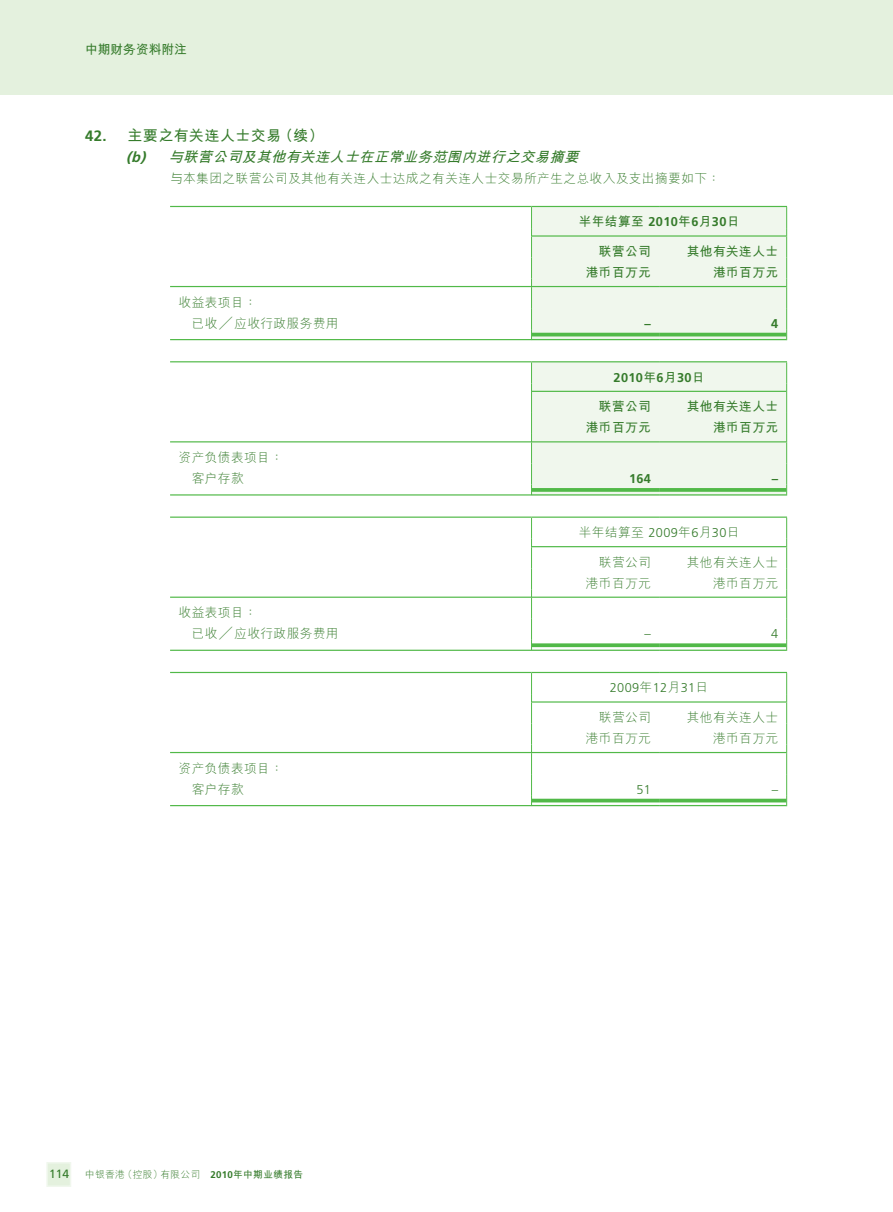
<style>
.page{position:relative;width:893px;height:1212px;background:#fff}
.page>*{position:absolute;margin:0;border:0;box-sizing:border-box;transform-origin:0 0}
.t1{font:700 15px "M Hei HKS";letter-spacing:.03em;color:#357b2b}
.t2{font:italic 700 14.25px "M Hei HKS";color:#357b2b}
.t3{font:300 12.75px/21px "M Hei HKS";letter-spacing:.03em;color:#357b2b}
.t4{font:700 12.75px "M Hei HKS";letter-spacing:.03em;color:#357b2b}
.t5{font:700 12.75px "Frutiger LT Std";letter-spacing:.03em;color:#357b2b}
.t6{font:300 12.75px "Frutiger LT Std";letter-spacing:.03em;color:#357b2b}
.t7{font:700 12.75px "M Hei HKS";color:#357b2b}
.t8{font:12px "Frutiger LT Std";color:#357b2b}
.t9{font:300 9.75px "M Hei HKS";letter-spacing:.03em;color:#357b2b}
.s1{font-family:"Frutiger LT Std"}
.s2{font-family:"Frutiger LT Std";font-weight:700}
.s3{font-weight:700}
.s4{font-family:"M Hei HKS"}
</style>
<div class="page">
<div style="left:0;top:0;width:893px;height:94px;background:#e4f1de"></div>
<div style="left:46px;top:1162px;width:25px;height:25px;background:#e4f1de;border:2px solid #f0f7ed"></div>
<hr style="left:170px;top:206px;width:361px;height:1px;background:#51b948">
<div style="left:531px;top:206px;width:256px;height:134px;background:#f0f7ed"></div>
<hr style="left:532px;top:235px;width:254px;height:2px;background:#51b948">
<hr style="left:170px;top:286px;width:361px;height:1px;background:#51b948">
<hr style="left:532px;top:286px;width:127px;height:1px;background:#51b948">
<hr style="left:659px;top:286px;width:127px;height:1px;background:#51b948">
<hr style="left:170px;top:339px;width:361px;height:1px;background:#51b948">
<hr style="left:532px;top:333px;width:127px;height:3px;background:#51b948">
<hr style="left:532px;top:339px;width:127px;height:1px;background:#51b948">
<hr style="left:659px;top:333px;width:127px;height:3px;background:#51b948">
<hr style="left:659px;top:339px;width:127px;height:1px;background:#51b948">
<hr style="left:170px;top:361px;width:361px;height:1px;background:#51b948">
<hr style="left:531px;top:361px;width:128px;height:1px;background:#51b948">
<hr style="left:659px;top:361px;width:128px;height:1px;background:#51b948">
<div style="left:531px;top:362px;width:256px;height:133px;background:#f0f7ed"></div>
<hr style="left:532px;top:391px;width:254px;height:1px;background:#51b948">
<hr style="left:170px;top:441px;width:361px;height:1px;background:#51b948">
<hr style="left:532px;top:441px;width:127px;height:1px;background:#51b948">
<hr style="left:659px;top:441px;width:127px;height:1px;background:#51b948">
<hr style="left:170px;top:494px;width:361px;height:1px;background:#51b948">
<svg style="left:532px;top:488px;width:127px;height:4px"></svg>
<hr style="left:532px;top:494px;width:127px;height:1px;background:#51b948">
<svg style="left:659px;top:488px;width:127px;height:4px"></svg>
<hr style="left:659px;top:494px;width:127px;height:1px;background:#51b948">
<hr style="left:170px;top:516px;width:361px;height:2px;background:#51b948">
<hr style="left:531px;top:516px;width:128px;height:2px;background:#51b948">
<hr style="left:659px;top:516px;width:128px;height:2px;background:#51b948">
<svg style="left:531px;top:518px;width:1px;height:133px"></svg>
<svg style="left:786px;top:518px;width:1px;height:133px"></svg>
<hr style="left:532px;top:546px;width:254px;height:1px;background:#51b948">
<hr style="left:170px;top:597px;width:361px;height:1px;background:#51b948">
<hr style="left:532px;top:597px;width:127px;height:1px;background:#51b948">
<hr style="left:659px;top:597px;width:127px;height:1px;background:#51b948">
<hr style="left:170px;top:650px;width:361px;height:1px;background:#51b948">
<svg style="left:532px;top:643px;width:127px;height:4px"></svg>
<hr style="left:532px;top:650px;width:127px;height:1px;background:#51b948">
<svg style="left:659px;top:643px;width:127px;height:4px"></svg>
<hr style="left:659px;top:650px;width:127px;height:1px;background:#51b948">
<hr style="left:170px;top:672px;width:361px;height:1px;background:#51b948">
<hr style="left:531px;top:672px;width:128px;height:1px;background:#51b948">
<hr style="left:659px;top:672px;width:128px;height:1px;background:#51b948">
<svg style="left:531px;top:673px;width:1px;height:133px"></svg>
<svg style="left:786px;top:673px;width:1px;height:133px"></svg>
<hr style="left:532px;top:701px;width:254px;height:2px;background:#51b948">
<hr style="left:170px;top:752px;width:361px;height:1px;background:#51b948">
<hr style="left:532px;top:752px;width:127px;height:1px;background:#51b948">
<hr style="left:659px;top:752px;width:127px;height:1px;background:#51b948">
<hr style="left:170px;top:805px;width:361px;height:1px;background:#51b948">
<hr style="left:532px;top:799px;width:127px;height:3px;background:#51b948">
<hr style="left:532px;top:805px;width:127px;height:1px;background:#51b948">
<hr style="left:659px;top:799px;width:127px;height:3px;background:#51b948">
<hr style="left:659px;top:805px;width:127px;height:1px;background:#51b948">
<p class="t7" style="left:85px;top:40px;width:103px">中期財務資料附註</p>
<p class="t1" style="left:85px;top:125px;width:240px"><span class="s1">42.</span> 主要之有關連人士交易（續）</p>
<p class="t2" style="left:126px;top:146px;width:459px"><span class="s1">(b)</span> 與聯營公司及其他有關連人士在正常業務範圍內進行之交易摘要</p>
<p class="t3" style="left:170px;top:168px;width:552px">與本集團之聯營公司及其他有關連人士達成之有關連人士交易所產生之總收入及支出摘要如下：</p>
<p class="t4" style="left:579px;top:212px;width:162px">半年結算至 <span class="s1">2010</span>年<span class="s1">6</span>月<span class="s1">30</span>日</p>
<p class="t4" style="left:599px;top:242px;width:54px">聯營公司</p>
<p class="t4" style="left:687px;top:242px;width:93px">其他有關連人士</p>
<p class="t4" style="left:586px;top:263px;width:67px">港幣百萬元</p>
<p class="t4" style="left:713px;top:263px;width:67px">港幣百萬元</p>
<p class="t3" style="left:192px;top:291px;width:149px;text-indent:-13px">收益表項目：<br>已收╱應收行政服務費用</p>
<p class="t5" style="left:645px;top:316px;width:8px">–</p>
<p class="t5" style="left:771px;top:316px;width:9px">4</p>
<p class="t3" style="left:192px;top:446px;width:93px;text-indent:-13px">資產負債表項目：客戶存款</p>
<p class="t3" style="left:192px;top:601px;width:149px;text-indent:-13px">收益表項目：<br>已收╱應收行政服務費用</p>
<p class="t3" style="left:192px;top:757px;width:93px;text-indent:-13px">資產負債表項目：客戶存款</p>
<p class="t8" style="left:49px;top:1167px;width:22px">114</p>
<p class="t9" style="left:85px;top:1168px;width:220px">中銀香港（控股）有限公司 <span class="s2">2010</span><span class="s3">年中期業績報告</span></p>
<p class="t5" style="left:614px;top:370px;width:93px">2010<span class="s4">年</span>6<span class="s4">月</span>30<span class="s4">日</span></p>
<p class="t4" style="left:599px;top:397px;width:54px">聯營公司</p>
<p class="t4" style="left:687px;top:397px;width:93px">其他有關連人士</p>
<p class="t4" style="left:586px;top:418px;width:67px">港幣百萬元</p>
<p class="t4" style="left:713px;top:418px;width:67px">港幣百萬元</p>
<p class="t5" style="left:629px;top:471px;width:23px">164</p>
<p class="t5" style="left:772px;top:471px;width:8px">–</p>
<p class="t3" style="left:579px;top:521px;width:162px">半年結算至 <span class="s1">2009</span>年<span class="s1">6</span>月<span class="s1">30</span>日</p>
<p class="t3" style="left:599px;top:551px;width:54px">聯營公司</p>
<p class="t3" style="left:687px;top:551px;width:93px">其他有關連人士</p>
<p class="t3" style="left:586px;top:572px;width:67px">港幣百萬元</p>
<p class="t3" style="left:713px;top:572px;width:67px">港幣百萬元</p>
<p class="t6" style="left:645px;top:626px;width:8px">–</p>
<p class="t6" style="left:771px;top:626px;width:9px">4</p>
<p class="t6" style="left:610px;top:681px;width:100px">2009<span class="s4">年</span>12<span class="s4">月</span>31<span class="s4">日</span></p>
<p class="t3" style="left:599px;top:706px;width:54px">聯營公司</p>
<p class="t3" style="left:687px;top:706px;width:93px">其他有關連人士</p>
<p class="t3" style="left:586px;top:727px;width:67px">港幣百萬元</p>
<p class="t3" style="left:713px;top:727px;width:67px">港幣百萬元</p>
<p class="t6" style="left:636px;top:782px;width:16px">51</p>
<p class="t6" style="left:772px;top:782px;width:8px">–</p>
</div>
